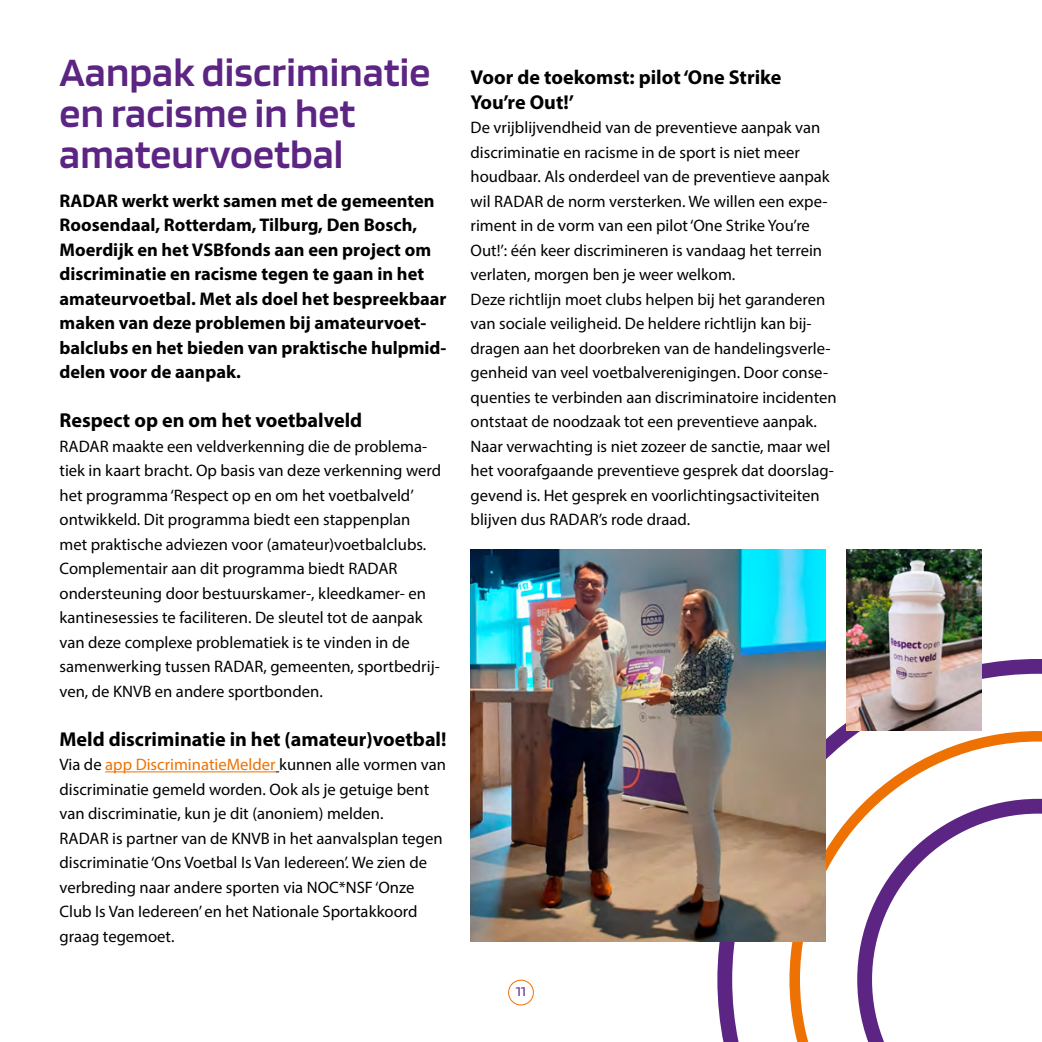
<style>
.page{position:relative;width:1042px;height:1042px;background:#fff}
.page>*{position:absolute;margin:0;border:0;box-sizing:border-box;transform-origin:0 0}
.t1{font:600 42px/41.3px "Blinker";letter-spacing:.005em;color:#5c2483}
.t2{font:700 20.12px/24.5px "Myriad Pro";color:#000}
.t3{font:700 18.38px/24.5px "Myriad Pro";color:#000}
.t4{font:16.62px/24.5px "Myriad Pro";color:#000}
.t5{font:14px "Blinker";color:#5c2483}
.s1{color:#ee7203}
</style>
<div class="page">
<div style="left:508px;top:980px;width:26px;height:25px;border:1px solid #ee7203;border-radius:50%"></div>
<hr style="left:105px;top:771px;width:171px;height:1px;background:#ee7203">
<svg style="left:717px;top:659px;width:325px;height:383px"></svg>
<img style="left:471px;top:550px;width:354px;height:392px">
<img style="left:846px;top:550px;width:135px;height:180px">
<h1 class="t1" style="left:60px;top:52px;width:372px">Aanpak discriminatie en racisme in het amateurvoetbal</h1>
<p class="t2" style="left:470px;top:64px;width:312px">Voor de toekomst: pilot ‘One Strike<br>You’re Out!’</p>
<p class="t4" style="left:470px;top:115px;width:368px">De vrijblijvendheid van de preventieve aanpak van discriminatie en racisme in de sport is niet meer houdbaar. Als onderdeel van de preventieve aanpak wil RADAR de norm versterken. We willen een expe&shy;riment in de vorm van een pilot ‘One Strike You’re Out!’: één keer discrimineren is vandaag het terrein verlaten, morgen ben je weer welkom.<br>Deze richtlijn moet clubs helpen bij het garanderen van sociale veiligheid. De heldere richtlijn kan bij&shy;dragen aan het doorbreken van de handelingsverle&shy;genheid van veel voetbalverenigingen. Door conse&shy;quenties te verbinden aan discriminatoire incidenten ontstaat de noodzaak tot een preventieve aanpak.<br>Naar verwachting is niet zozeer de sanctie, maar wel het voorafgaande preventieve gesprek dat doorslag&shy;gevend is. Het gesprek en voorlichtingsactiviteiten blijven dus RADAR’s rode draad.</p>
<p class="t3" style="left:60px;top:187px;width:388px">RADAR werkt werkt samen met de gemeenten Roosendaal, Rotterdam, Tilburg, Den Bosch, Moerdijk en het VSBfonds aan een project om discriminatie en racisme tegen te gaan in het amateurvoetbal. Met als doel het bespreekbaar maken van deze problemen bij amateurvoet&shy;balclubs en het bieden van praktische hulpmid&shy;delen voor de aanpak.</p>
<p class="t2" style="left:60px;top:407px;width:304px">Respect op en om het voetbalveld</p>
<p class="t4" style="left:60px;top:433px;width:383px">RADAR maakte een veldverkenning die de problema&shy;tiek in kaart bracht. Op basis van deze verkenning werd het programma ‘Respect op en om het voetbalveld’ ontwikkeld. Dit programma biedt een stappenplan met praktische adviezen voor (amateur)voetbalclubs.<br>Complementair aan dit programma biedt RADAR ondersteuning door bestuurskamer-, kleedkamer- en kantinesessies te faciliteren. De sleutel tot de aanpak van deze complexe problematiek is te vinden in de samenwerking tussen RADAR, gemeenten, sportbedrij&shy;ven, de KNVB en andere sportbonden.</p>
<p class="t2" style="left:60px;top:726px;width:388px">Meld discriminatie in het (amateur)voetbal!</p>
<p class="t4" style="left:60px;top:752px;width:388px">Via de <span class="s1">app DiscriminatieMelder</span> kunnen alle vormen van discriminatie gemeld worden. Ook als je getuige bent van discriminatie, kun je dit (anoniem) melden.<br>RADAR is partner van de KNVB in het aanvalsplan tegen discriminatie ‘Ons Voetbal Is Van Iedereen’. We zien de verbreding naar andere sporten via NOC*NSF ‘Onze Club Is Van Iedereen’ en het Nationale Sportakkoord graag tegemoet.</p>
<p class="t5" style="left:516px;top:984px;width:12px">11</p>
</div>
